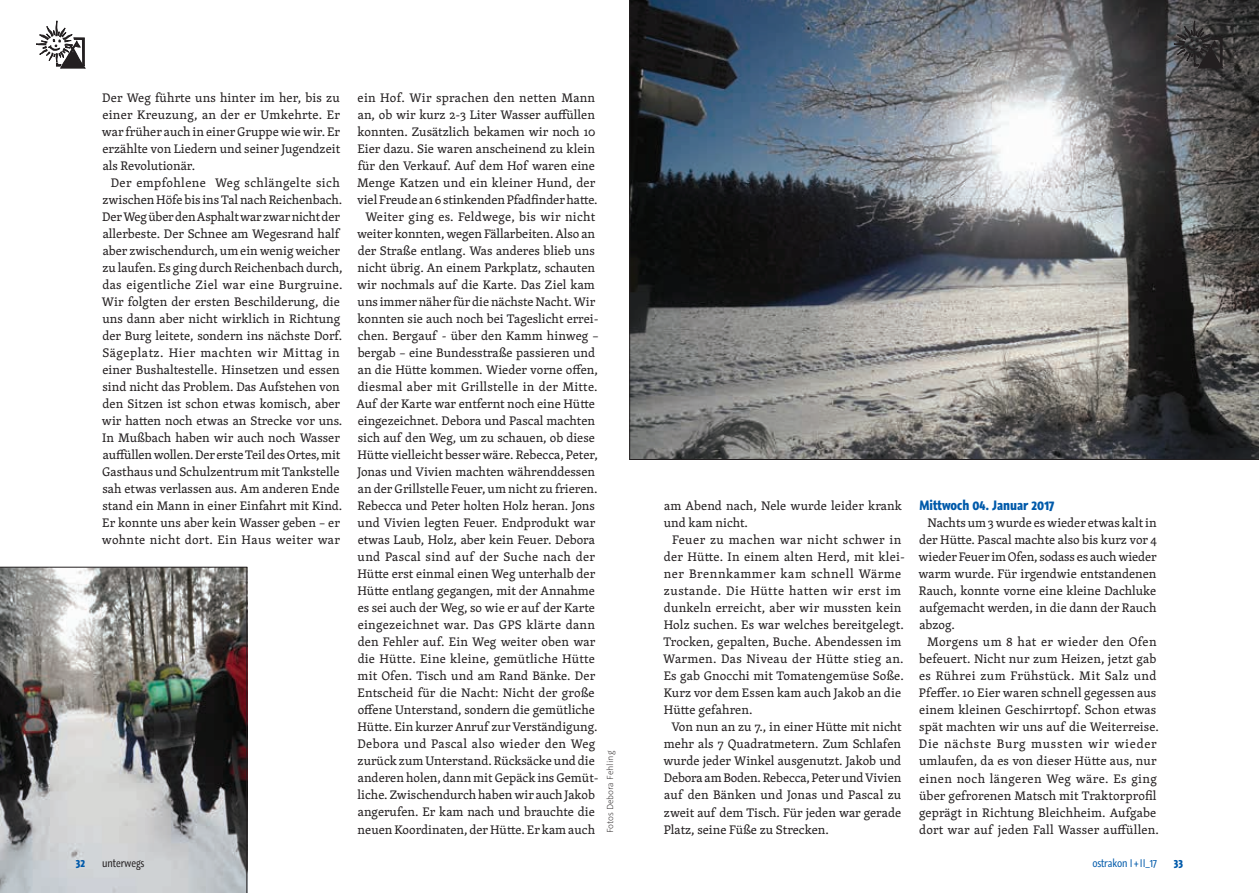
<style>
.page{position:relative;width:1259px;height:893px;background:#fff}
.page>*{position:absolute;margin:0;border:0;box-sizing:border-box;transform-origin:0 0}
.t1{font:12.75px/17px "Skolar";color:#231f20;text-align:justify}
.t2{font:700 12.75px "Graublau Web";color:#015aaa}
.t3{font:10.5px "Graublau Web";letter-spacing:-.01em;color:#015aaa}
.t4{font:10.5px "Graublau Web";color:#231f20}
.t5{font:700 10.5px "Graublau Web";color:#015aaa}
.t6{font:300 9.75px "Graublau Sans";color:#231f20}
</style>
<div class="page">
<svg style="left:0;top:567px;width:247px;height:326px;background:#8d8c8b"></svg>
<svg style="left:629px;top:0;width:630px;height:460px;background:#676a6d"></svg>
<svg style="left:1174px;top:21px;width:49px;height:47px;background:#3d3b3c"></svg>
<svg style="left:36px;top:20px;width:49px;height:48px"></svg>
<p class="t1" style="left:102px;top:89px;width:240px">Der Weg führte uns hinter im her, bis zu einer Kreuzung, an der er Umkehrte. Er war früher auch in einer Gruppe wie wir. Er erzählte von Liedern und seiner Jugendzeit als Revolutionär.</p>
<p class="t1" style="left:102px;top:174px;width:242px;text-align:center">Der empfohlene Weg schlängelte sich zwischen Höfe bis ins Tal nach Reichenbach.<br>Der Weg über den Asphalt war zwar nicht der allerbeste. Der Schnee am Wegesrand half aber zwischendurch, um ein wenig weicher zu laufen. Es ging durch Reichenbach durch, das eigentliche Ziel war eine Burgruine.<br>Wir folgten der ersten Beschilderung, die uns dann aber nicht wirklich in Richtung der Burg leitete, sondern ins nächste Dorf.<br>Sägeplatz. Hier machten wir Mittag in einer Bushaltestelle. Hinsetzen und essen sind nicht das Problem. Das Aufstehen von den Sitzen ist schon etwas komisch, aber wir hatten noch etwas an Strecke vor uns.<br>In Mußbach haben wir auch noch Wasser auffüllen wollen. Der erste Teil des Ortes, mit Gasthaus und Schulzentrum mit Tankstelle sah etwas verlassen aus. Am anderen Ende stand ein Mann in einer Einfahrt mit Kind.<br>Er konnte uns aber kein Wasser geben – er wohnte nicht dort. Ein Haus weiter war</p>
<p class="t1" style="left:356px;top:89px;width:244px;text-align:center">ein Hof. Wir sprachen den netten Mann an, ob wir kurz 2-3 Liter Wasser auffüllen konnten. Zusätzlich bekamen wir noch 10<br>Eier dazu. Sie waren anscheinend zu klein für den Verkauf. Auf dem Hof waren eine Menge Katzen und ein kleiner Hund, der viel Freude an 6 stinkenden Pfadfinder hatte.<br>Weiter ging es. Feldwege, bis wir nicht weiter konnten, wegen Fällarbeiten. Also an der Straße entlang. Was anderes blieb uns nicht übrig. An einem Parkplatz, schauten wir nochmals auf die Karte. Das Ziel kam uns immer näher für die nächste Nacht. Wir konnten sie auch noch bei Tageslicht errei&shy;chen. Bergauf - über den Kamm hinweg – bergab – eine Bundesstraße passieren und an die Hütte kommen. Wieder vorne offen, diesmal aber mit Grillstelle in der Mitte.<br>Auf der Karte war entfernt noch eine Hütte eingezeichnet. Debora und Pascal machten sich auf den Weg, um zu schauen, ob diese Hütte vielleicht besser wäre. Rebecca, Peter, Jonas und Vivien machten währenddessen an der Grillstelle Feuer, um nicht zu frieren.<br>Rebecca und Peter holten Holz heran. Jons und Vivien legten Feuer. Endprodukt war etwas Laub, Holz, aber kein Feuer. Debora und Pascal sind auf der Suche nach der Hütte erst einmal einen Weg unterhalb der Hütte entlang gegangen, mit der Annahme es sei auch der Weg, so wie er auf der Karte eingezeichnet war. Das GPS klärte dann den Fehler auf. Ein Weg weiter oben war die Hütte. Eine kleine, gemütliche Hütte mit Ofen. Tisch und am Rand Bänke. Der Entscheid für die Nacht: Nicht der große offene Unterstand, sondern die gemütliche Hütte. Ein kurzer Anruf zur Verständigung.<br>Debora und Pascal also wieder den Weg zurück zum Unterstand. Rücksäcke und die anderen holen, dann mit Gepäck ins Gemüt&shy;liche. Zwischendurch haben wir auch Jakob angerufen. Er kam nach und brauchte die neuen Koordinaten, der Hütte. Er kam auch</p>
<p class="t6" style="left:604px;top:833px;width:84px;rotate:-90deg">Fotos Debora Fehling</p>
<p class="t1" style="left:664px;top:497px;width:239px">am Abend nach, Nele wurde leider krank und kam nicht.</p>
<p class="t1" style="left:663px;top:531px;width:243px;text-align:left;text-indent:9px">Feuer zu machen war nicht schwer in der Hütte. In einem alten Herd, mit klei&shy;ner Brennkammer kam schnell Wärme zustande. Die Hütte hatten wir erst im dunkeln erreicht, aber wir mussten kein Holz suchen. Es war welches bereitgelegt.<br>Trocken, gepalten, Buche. Abendessen im Warmen. Das Niveau der Hütte stieg an.<br>Es gab Gnocchi mit Tomatengemüse Soße.<br>Kurz vor dem Essen kam auch Jakob an die Hütte gefahren.</p>
<p class="t1" style="left:663px;top:718px;width:240px;text-indent:8px">Von nun an zu 7., in einer Hütte mit nicht mehr als 7 Quadratmetern. Zum Schlafen wurde jeder Winkel ausgenutzt. Jakob und Debora am Boden. Rebecca, Peter und Vivien auf den Bänken und Jonas und Pascal zu zweit auf dem Tisch. Für jeden war gerade Platz, seine Füße zu Strecken.</p>
<p class="t2" style="left:919px;top:496px;width:136px">Mittwoch 04. Januar 2017</p>
<p class="t1" style="left:918px;top:514px;width:240px;text-indent:9px">Nachts um 3 wurde es wieder etwas kalt in der Hütte. Pascal machte also bis kurz vor 4 wieder Feuer im Ofen, sodass es auch wieder warm wurde. Für irgendwie entstandenen Rauch, konnte vorne eine kleine Dachluke aufgemacht werden, in die dann der Rauch abzog.</p>
<p class="t1" style="left:919px;top:633px;width:242px;text-align:center">Morgens um 8 hat er wieder den Ofen befeuert. Nicht nur zum Heizen, jetzt gab es Rührei zum Frühstück. Mit Salz und Pfeffer. 10 Eier waren schnell gegessen aus einem kleinen Geschirrtopf. Schon etwas spät machten wir uns auf die Weiterreise.<br>Die nächste Burg mussten wir wieder umlaufen, da es von dieser Hütte aus, nur einen noch längeren Weg wäre. Es ging über gefrorenen Matsch mit Traktorprofil geprägt in Richtung Bleichheim. Aufgabe</p>
<p class="t1" style="left:919px;top:820px;width:241px">dort war auf jeden Fall Wasser auffüllen.</p>
<p class="t5" style="left:76px;top:856px;width:11px">32</p>
<p class="t4" style="left:102px;top:856px;width:44px">unterwegs</p>
<p class="t3" style="left:1092px;top:856px;width:66px">ostrakon I+II_17</p>
<p class="t5" style="left:1174px;top:856px;width:11px">33</p>
</div>
